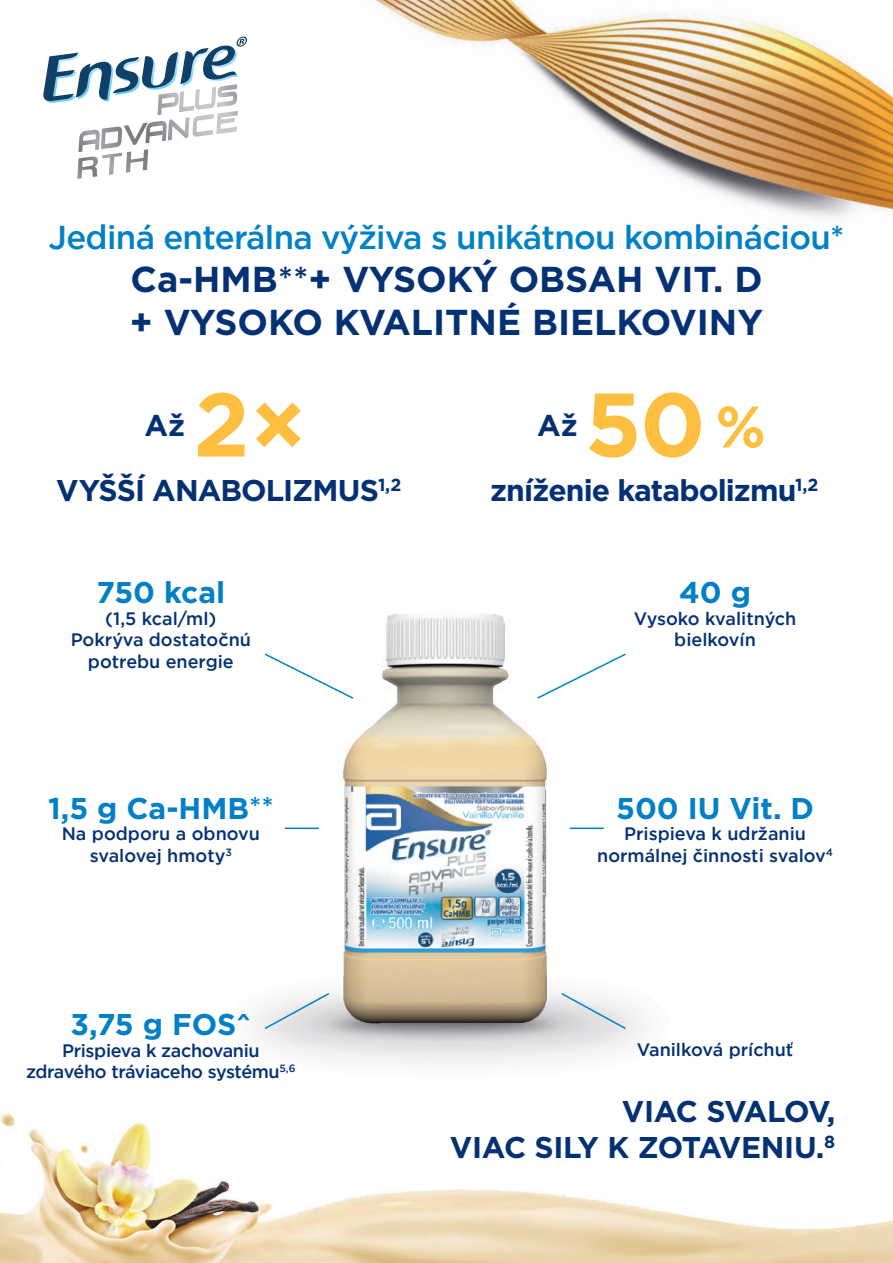
<style>
.page{position:relative;width:893px;height:1263px;background:#fff}
.page>*{position:absolute;margin:0;border:0;box-sizing:border-box;transform-origin:0 0}
.t1{font:700 90px "Gotham";color:#febf40}
.t2{font:700 36px/43.2px "Gotham";color:#043174}
.t3{font:500 33px "Gotham";letter-spacing:-.02em;color:#0081c7}
.t4{font:700 30px/36px "Gotham";letter-spacing:-.03em;color:#043174;text-align:right}
.t5{font:700 30px "Gotham";color:#0081c7}
.t6{font:500 18px/21.6px "Gotham";color:#043174;text-align:center}
.t7{font:500 18px/21.6px "Gotham";letter-spacing:-.02em;color:#043174;text-align:center}
.s1{font-weight:500}
.s2{font-size:58.5px}
.s3{font-weight:500;font-size:28.5px}
</style>
<div class="page">
<img style="left:375px;top:0;width:518px;height:218px">
<svg style="left:43px;top:36px;width:204px;height:116px"></svg>
<img style="left:0;top:1113px;width:893px;height:150px">
<img style="left:255px;top:613px;width:388px;height:449px">
<svg style="left:263px;top:652px;width:92px;height:48px"></svg>
<svg style="left:560px;top:991px;width:67px;height:39px"></svg>
<svg style="left:263px;top:991px;width:68px;height:39px"></svg>
<svg style="left:535px;top:652px;width:92px;height:48px"></svg>
<hr style="left:285px;top:827px;width:34px;height:2px;background:#0081c7">
<hr style="left:570px;top:827px;width:34px;height:2px;background:#0081c7">
<h3 class="t3" style="left:49px;top:216px;width:797px">Jediná enterálna výživa s unikátnou kombináciou*</h3>
<h2 class="t2" style="left:130px;top:257px;width:635px">Ca-HMB<span class="s1">**</span>+ VYSOKÝ OBSAH VIT. D + VYSOKO KVALITNÉ BIELKOVINY</h2>
<h1 class="t1" style="left:585px;top:365px;width:182px">50 <span class="s2">%</span></h1>
<h1 class="t1" style="left:194px;top:365px;width:115px">2×</h1>
<h3 class="t4" style="left:56px;top:473px;width:347px">VYŠŠÍ ANABOLIZMUS<sup>1,2</sup></h3>
<h3 class="t4" style="left:490px;top:472px;width:330px">zníženie katabolizmu<sup>1,2</sup></h3>
<h3 class="t4" style="left:145px;top:408px;width:42px">Až</h3>
<h3 class="t4" style="left:537px;top:408px;width:42px">Až</h3>
<h3 class="t5" style="left:97px;top:572px;width:130px">750 kcal</h3>
<p class="t6" style="left:71px;top:607px;width:182px">(1,5 kcal/ml)<br>Pokrýva dostatočnú potrebu energie</p>
<h3 class="t5" style="left:48px;top:788px;width:227px">1,5 g Ca-HMB<span class="s3">**</span></h3>
<p class="t6" style="left:62px;top:823px;width:200px">Na podporu a obnovu svalovej hmoty<sup>3</sup></p>
<h3 class="t5" style="left:679px;top:572px;width:73px">40 g</h3>
<p class="t6" style="left:634px;top:607px;width:164px">Vysoko kvalitných bielkovín</p>
<h3 class="t5" style="left:616px;top:788px;width:199px">500 IU Vit. D</h3>
<p class="t6" style="left:597px;top:823px;width:237px">Prispieva k udržaniu normálnej činnosti svalov<sup>4</sup></p>
<h3 class="t5" style="left:70px;top:1004px;width:182px">3,75 g FOS^</h3>
<p class="t7" style="left:26px;top:1039px;width:271px">Prispieva k zachovaniu zdravého tráviaceho systému<sup>5,6</sup></p>
<p class="t6" style="left:637px;top:1038px;width:158px">Vanilková príchuť</p>
<h3 class="t4" style="left:450px;top:1093px;width:387px">VIAC SVALOV,<br>VIAC SILY K ZOTAVENIU.<sup>8</sup></h3>
</div>
